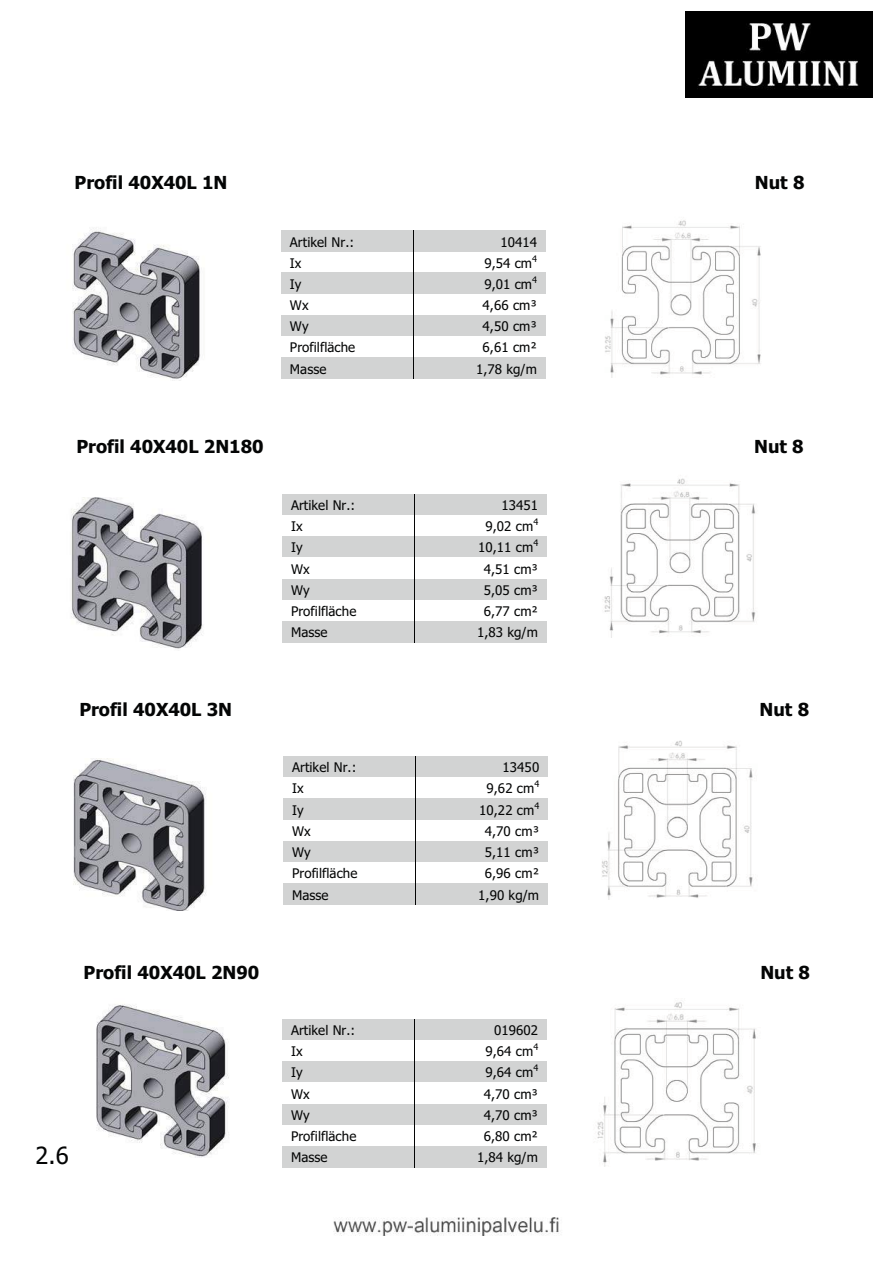
<style>
.page{position:relative;width:893px;height:1263px;background:#fff}
.page>*{position:absolute;margin:0;border:0;box-sizing:border-box;transform-origin:0 0}
.t1{font:23.7px "Tahoma";color:#040505}
.t2{font:700 18px "Tahoma";color:#040505}
.t3{font:13.35px "Tahoma";letter-spacing:.005em;color:#040505}
.t4{font:9px "Tahoma";color:#040505}
</style>
<div class="page">
<img style="left:96px;top:1004px;width:133px;height:154px">
<img style="left:72px;top:228px;width:128px;height:153px">
<img style="left:605px;top:220px;width:156px;height:158px">
<img style="left:71px;top:497px;width:132px;height:152px">
<img style="left:604px;top:478px;width:152px;height:160px">
<img style="left:73px;top:758px;width:133px;height:153px">
<img style="left:602px;top:740px;width:151px;height:160px">
<img style="left:597px;top:1002px;width:159px;height:164px">
<div style="left:24px;top:1134px;width:79px;height:43px;background:#fff"></div>
<div style="left:281px;top:231px;width:132px;height:21px;background:#d2d3d3"></div>
<div style="left:414px;top:231px;width:131px;height:21px;background:#d2d3d3"></div>
<div style="left:281px;top:273px;width:132px;height:21px;background:#d2d3d3"></div>
<div style="left:414px;top:273px;width:131px;height:21px;background:#d2d3d3"></div>
<div style="left:281px;top:315px;width:132px;height:22px;background:#d2d3d3"></div>
<div style="left:414px;top:315px;width:131px;height:22px;background:#d2d3d3"></div>
<div style="left:281px;top:358px;width:132px;height:21px;background:#d2d3d3"></div>
<div style="left:414px;top:358px;width:131px;height:21px;background:#d2d3d3"></div>
<svg style="left:413px;top:231px;width:1px;height:148px"></svg>
<div style="left:282px;top:494px;width:132px;height:21px;background:#d2d3d3"></div>
<div style="left:415px;top:494px;width:131px;height:21px;background:#d2d3d3"></div>
<div style="left:282px;top:537px;width:132px;height:21px;background:#d2d3d3"></div>
<div style="left:415px;top:537px;width:131px;height:21px;background:#d2d3d3"></div>
<div style="left:282px;top:579px;width:132px;height:21px;background:#d2d3d3"></div>
<div style="left:415px;top:579px;width:131px;height:21px;background:#d2d3d3"></div>
<div style="left:282px;top:621px;width:132px;height:22px;background:#d2d3d3"></div>
<div style="left:415px;top:621px;width:131px;height:22px;background:#d2d3d3"></div>
<svg style="left:414px;top:494px;width:1px;height:149px"></svg>
<div style="left:283px;top:756px;width:132px;height:22px;background:#d2d3d3"></div>
<div style="left:416px;top:756px;width:131px;height:22px;background:#d2d3d3"></div>
<div style="left:283px;top:799px;width:132px;height:21px;background:#d2d3d3"></div>
<div style="left:416px;top:799px;width:131px;height:21px;background:#d2d3d3"></div>
<div style="left:283px;top:841px;width:132px;height:22px;background:#d2d3d3"></div>
<div style="left:416px;top:841px;width:131px;height:22px;background:#d2d3d3"></div>
<div style="left:283px;top:884px;width:132px;height:21px;background:#d2d3d3"></div>
<div style="left:416px;top:884px;width:131px;height:21px;background:#d2d3d3"></div>
<svg style="left:415px;top:756px;width:1px;height:149px"></svg>
<div style="left:282px;top:1019px;width:132px;height:21px;background:#d2d3d3"></div>
<div style="left:415px;top:1019px;width:131px;height:21px;background:#d2d3d3"></div>
<div style="left:282px;top:1061px;width:132px;height:22px;background:#d2d3d3"></div>
<div style="left:415px;top:1061px;width:131px;height:22px;background:#d2d3d3"></div>
<div style="left:282px;top:1104px;width:132px;height:21px;background:#d2d3d3"></div>
<div style="left:415px;top:1104px;width:131px;height:21px;background:#d2d3d3"></div>
<div style="left:282px;top:1146px;width:132px;height:22px;background:#d2d3d3"></div>
<div style="left:415px;top:1146px;width:131px;height:22px;background:#d2d3d3"></div>
<svg style="left:414px;top:1019px;width:1px;height:149px"></svg>
<img style="left:685px;top:12px;width:187px;height:86px">
<img style="left:333px;top:1217px;width:226px;height:19px">
<h2 class="t2" style="left:75px;top:175px;width:154px">Profil 40X40L 1N</h2>
<h2 class="t2" style="left:754px;top:175px;width:51px">Nut 8</h2>
<p class="t3" style="left:290px;top:236px;width:66px">Artikel Nr.:</p>
<p class="t3" style="left:500px;top:236px;width:38px">10414</p>
<p class="t3" style="left:290px;top:258px;width:13px">Ix</p>
<p class="t3" style="left:484px;top:258px;width:49px">9,54 cm</p>
<p class="t4" style="left:532px;top:255px;width:6px">4</p>
<p class="t3" style="left:290px;top:279px;width:13px">Iy</p>
<p class="t3" style="left:484px;top:279px;width:49px">9,01 cm</p>
<p class="t4" style="left:532px;top:276px;width:6px">4</p>
<p class="t3" style="left:290px;top:300px;width:20px">Wx</p>
<p class="t3" style="left:482px;top:300px;width:56px">4,66 cm³</p>
<p class="t3" style="left:290px;top:321px;width:20px">Wy</p>
<p class="t3" style="left:482px;top:321px;width:56px">4,50 cm³</p>
<p class="t3" style="left:290px;top:342px;width:67px">Profilfläche</p>
<p class="t3" style="left:482px;top:342px;width:56px">6,61 cm²</p>
<p class="t3" style="left:290px;top:363px;width:38px">Masse</p>
<p class="t3" style="left:476px;top:363px;width:62px">1,78 kg/m</p>
<h2 class="t2" style="left:76px;top:439px;width:189px">Profil 40X40L 2N180</h2>
<h2 class="t2" style="left:754px;top:439px;width:51px">Nut 8</h2>
<p class="t3" style="left:291px;top:500px;width:66px">Artikel Nr.:</p>
<p class="t3" style="left:501px;top:500px;width:38px">13451</p>
<p class="t3" style="left:291px;top:521px;width:13px">Ix</p>
<p class="t3" style="left:485px;top:521px;width:49px">9,02 cm</p>
<p class="t4" style="left:533px;top:518px;width:6px">4</p>
<p class="t3" style="left:291px;top:542px;width:13px">Iy</p>
<p class="t3" style="left:478px;top:542px;width:57px">10,11 cm</p>
<p class="t4" style="left:533px;top:539px;width:6px">4</p>
<p class="t3" style="left:291px;top:564px;width:20px">Wx</p>
<p class="t3" style="left:483px;top:564px;width:56px">4,51 cm³</p>
<p class="t3" style="left:291px;top:585px;width:20px">Wy</p>
<p class="t3" style="left:483px;top:585px;width:56px">5,05 cm³</p>
<p class="t3" style="left:291px;top:606px;width:67px">Profilfläche</p>
<p class="t3" style="left:483px;top:606px;width:56px">6,77 cm²</p>
<p class="t3" style="left:291px;top:627px;width:38px">Masse</p>
<p class="t3" style="left:477px;top:627px;width:62px">1,83 kg/m</p>
<h2 class="t2" style="left:79px;top:703px;width:154px">Profil 40X40L 3N</h2>
<h2 class="t2" style="left:759px;top:703px;width:51px">Nut 8</h2>
<p class="t3" style="left:292px;top:762px;width:66px">Artikel Nr.:</p>
<p class="t3" style="left:502px;top:762px;width:38px">13450</p>
<p class="t3" style="left:292px;top:783px;width:13px">Ix</p>
<p class="t3" style="left:486px;top:783px;width:49px">9,62 cm</p>
<p class="t4" style="left:534px;top:781px;width:6px">4</p>
<p class="t3" style="left:292px;top:805px;width:13px">Iy</p>
<p class="t3" style="left:479px;top:805px;width:57px">10,22 cm</p>
<p class="t4" style="left:534px;top:802px;width:6px">4</p>
<p class="t3" style="left:292px;top:826px;width:20px">Wx</p>
<p class="t3" style="left:484px;top:826px;width:56px">4,70 cm³</p>
<p class="t3" style="left:292px;top:847px;width:20px">Wy</p>
<p class="t3" style="left:484px;top:847px;width:56px">5,11 cm³</p>
<p class="t3" style="left:292px;top:868px;width:67px">Profilfläche</p>
<p class="t3" style="left:484px;top:868px;width:56px">6,96 cm²</p>
<p class="t3" style="left:292px;top:889px;width:38px">Masse</p>
<p class="t3" style="left:478px;top:889px;width:62px">1,90 kg/m</p>
<h2 class="t2" style="left:84px;top:966px;width:177px">Profil 40X40L 2N90</h2>
<h2 class="t2" style="left:760px;top:966px;width:51px">Nut 8</h2>
<h1 class="t1" style="left:35px;top:1146px;width:35px">2.6</h1>
<p class="t3" style="left:291px;top:1025px;width:66px">Artikel Nr.:</p>
<p class="t3" style="left:494px;top:1025px;width:46px">019602</p>
<p class="t3" style="left:291px;top:1046px;width:13px">Ix</p>
<p class="t3" style="left:485px;top:1046px;width:49px">9,64 cm</p>
<p class="t4" style="left:533px;top:1043px;width:6px">4</p>
<p class="t3" style="left:291px;top:1067px;width:13px">Iy</p>
<p class="t3" style="left:485px;top:1067px;width:49px">9,64 cm</p>
<p class="t4" style="left:533px;top:1064px;width:6px">4</p>
<p class="t3" style="left:291px;top:1088px;width:20px">Wx</p>
<p class="t3" style="left:483px;top:1088px;width:56px">4,70 cm³</p>
<p class="t3" style="left:291px;top:1110px;width:20px">Wy</p>
<p class="t3" style="left:483px;top:1110px;width:56px">4,70 cm³</p>
<p class="t3" style="left:291px;top:1131px;width:67px">Profilfläche</p>
<p class="t3" style="left:483px;top:1131px;width:56px">6,80 cm²</p>
<p class="t3" style="left:291px;top:1152px;width:38px">Masse</p>
<p class="t3" style="left:477px;top:1152px;width:62px">1,84 kg/m</p>
</div>
